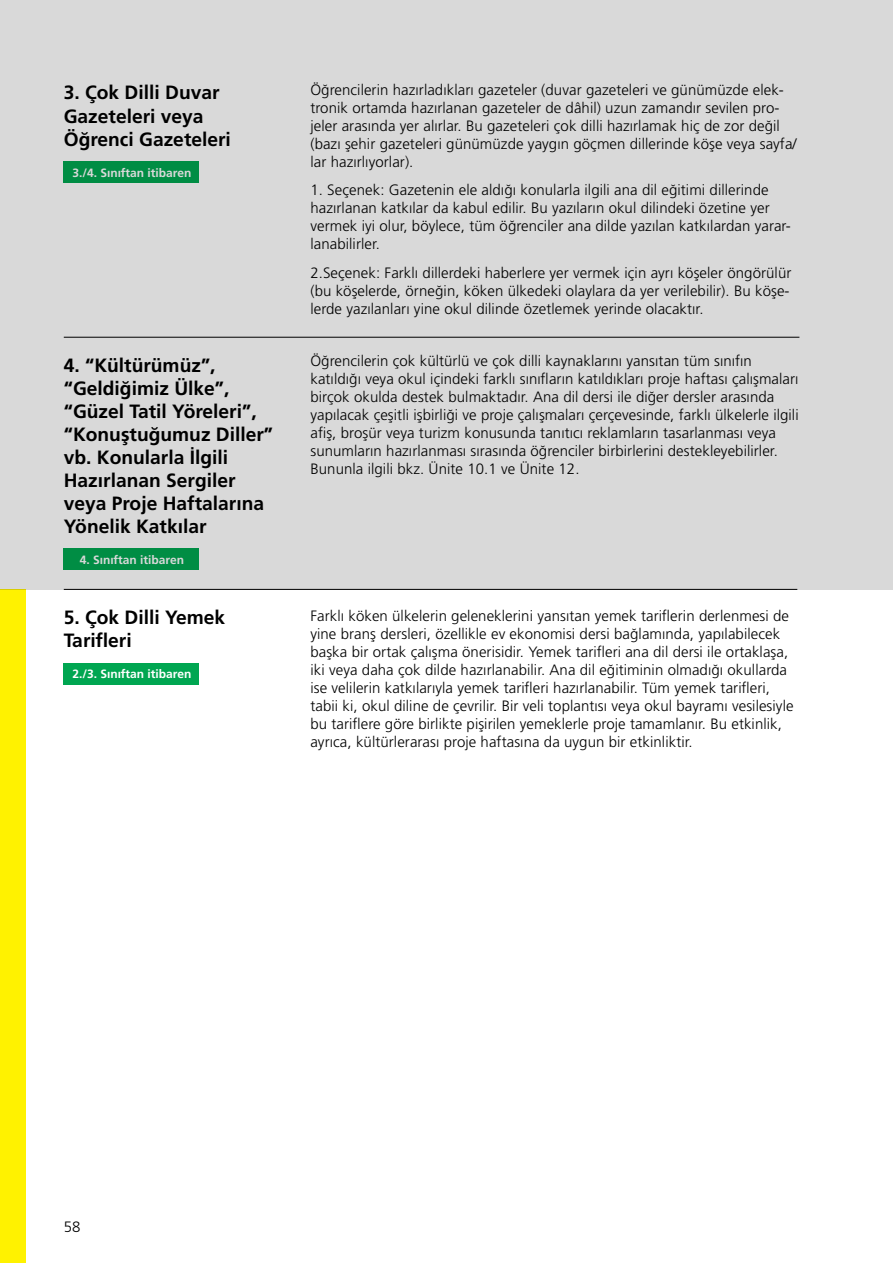
<style>
.page{position:relative;width:893px;height:1263px;background:#fff}
.page>*{position:absolute;margin:0;border:0;box-sizing:border-box;transform-origin:0 0}
.t1{font:700 19.2px/23.1px "Frutiger LT Pro";color:#000}
.t2{font:300 15px/18px "Frutiger LT Pro";letter-spacing:.005em;color:#000}
.t3{font:700 12px "Frutiger LT Pro";color:#fff}
</style>
<div class="page">
<div style="left:64px;top:664px;width:135px;height:21px;background:#00a651"></div>
<div style="left:0;top:590px;width:26px;height:673px;background:#fff200"></div>
<div style="left:0;top:0;width:893px;height:590px;background:#d9d9d9"></div>
<p class="t1" style="left:64px;top:81px;width:169px">3. Çok Dilli Duvar<br>Gazeteleri veya<br>Öğrenci Gazeteleri</p>
<p class="t3" style="left:72px;top:165px;width:120px">3./4. Sınıftan itibaren</p>
<p class="t1" style="left:64px;top:353px;width:211px">4. “Kültürümüz”, “Geldiğimiz Ülke”, “Güzel Tatil Yöreleri”, “Konuştuğumuz Diller” vb. Konularla İlgili<br>Hazırlanan Sergiler veya Proje Haftalarına<br>Yönelik Katkılar</p>
<p class="t3" style="left:80px;top:552px;width:106px">4. Sınıftan itibaren</p>
<p class="t1" style="left:64px;top:606px;width:163px">5. Çok Dilli Yemek<br>Tarifleri</p>
<p class="t3" style="left:72px;top:667px;width:120px">2./3. Sınıftan itibaren</p>
<p class="t2" style="left:310px;top:81px;width:488px">Öğrencilerin hazırladıkları gazeteler (duvar gazeteleri ve günümüzde elek&shy;tronik ortamda hazırlanan gazeteler de dâhil) uzun zamandır sevilen pro&shy;jeler arasında yer alırlar. Bu gazeteleri çok dilli hazırlamak hiç de zor değil (bazı şehir gazeteleri günümüzde yaygın göçmen dillerinde köşe veya sayfa/ lar hazırlıyorlar).</p>
<p class="t2" style="left:310px;top:181px;width:482px">1. Seçenek: Gazetenin ele aldığı konularla ilgili ana dil eğitimi dillerinde hazırlanan katkılar da kabul edilir. Bu yazıların okul dilindeki özetine yer vermek iyi olur, böylece, tüm öğrenciler ana dilde yazılan katkılardan yarar&shy;lanabilirler.</p>
<p class="t2" style="left:310px;top:264px;width:482px">2.Seçenek: Farklı dillerdeki haberlere yer vermek için ayrı köşeler öngörülür (bu köşelerde, örneğin, köken ülkedeki olaylara da yer verilebilir). Bu köşe&shy;lerde yazılanları yine okul dilinde özetlemek yerinde olacaktır.</p>
<p class="t2" style="left:310px;top:352px;width:490px">Öğrencilerin çok kültürlü ve çok dilli kaynaklarını yansıtan tüm sınıfın katıldığı veya okul içindeki farklı sınıfların katıldıkları proje haftası çalışmaları birçok okulda destek bulmaktadır. Ana dil dersi ile diğer dersler arasında yapılacak çeşitli işbirliği ve proje çalışmaları çerçevesinde, farklı ülkelerle ilgili afiş, broşür veya turizm konusunda tanıtıcı reklamların tasarlanması veya sunumların hazırlanması sırasında öğrenciler birbirlerini destekleyebilirler.<br>Bununla ilgili bkz. Ünite 10.1 ve Ünite 12.</p>
<p class="t2" style="left:310px;top:606px;width:485px">Farklı köken ülkelerin geleneklerini yansıtan yemek tariflerin derlenmesi de yine branş dersleri, özellikle ev ekonomisi dersi bağlamında, yapılabilecek başka bir ortak çalışma önerisidir. Yemek tarifleri ana dil dersi ile ortaklaşa, iki veya daha çok dilde hazırlanabilir. Ana dil eğitiminin olmadığı okullarda ise velilerin katkılarıyla yemek tarifleri hazırlanabilir. Tüm yemek tarifleri, tabii ki, okul diline de çevrilir. Bir veli toplantısı veya okul bayramı vesilesiyle bu tariflere göre birlikte pişirilen yemeklerle proje tamamlanır. Bu etkinlik, ayrıca, kültürlerarası proje haftasına da uygun bir etkinliktir.</p>
<p class="t2" style="left:64px;top:1217px;width:18px">58</p>
</div>
